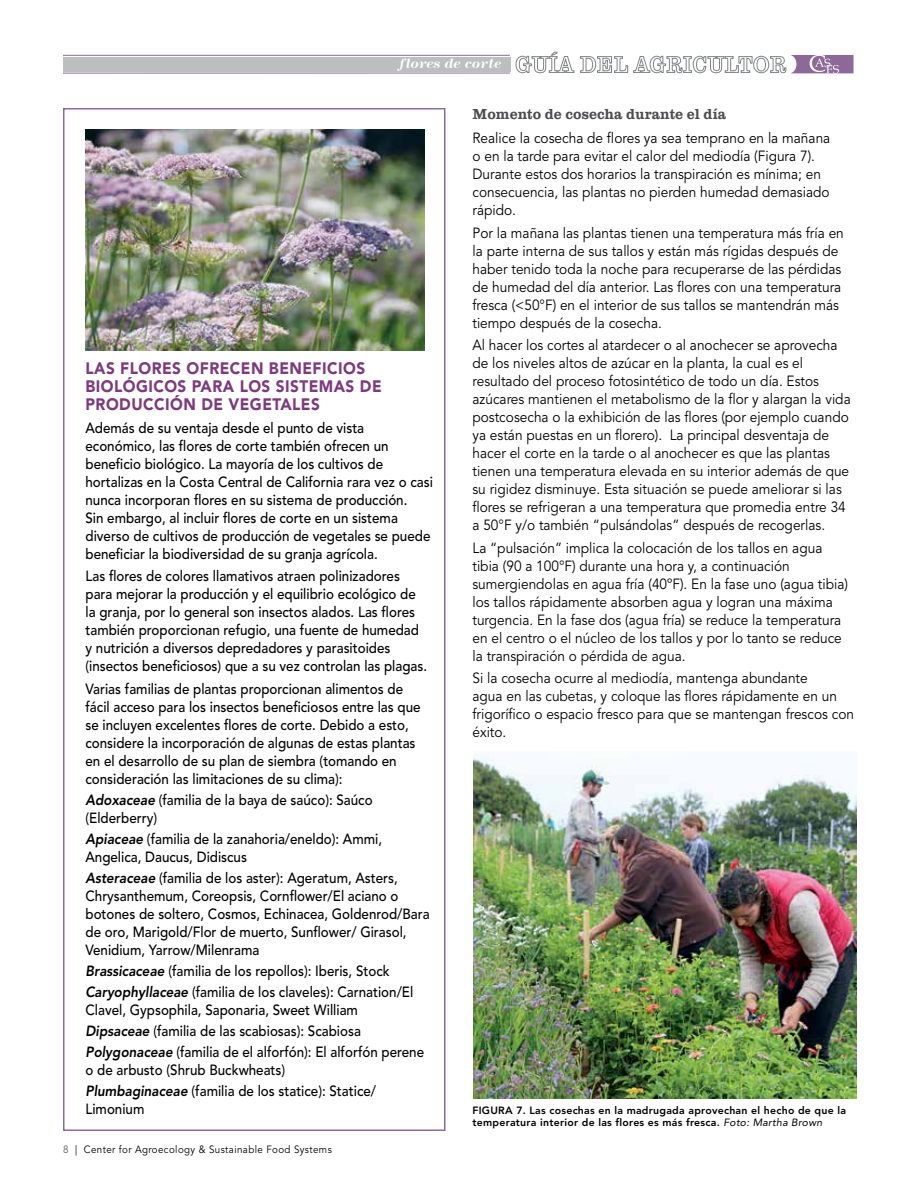
<style>
.page{position:relative;width:918px;height:1188px;background:#fff}
.page>*{position:absolute;margin:0;border:0;box-sizing:border-box;transform-origin:0 0}
.t1{font:900 16.5px/18px "Avenir LT Std";letter-spacing:.03em;color:#7d3b7d;scale:.93 1}
.t2{font:700 15px "Clarendon";color:#4d4d4f;scale:.95 1}
.t3{font:500 14.7px/18px "Avenir LT Std";color:#000;scale:.91 1}
.t4{font:14.7px/18px "Avenir LT Std";color:#000;scale:.93 1}
.t5{font:italic 700 13.65px "Modern 216";color:#fff}
.t6{font:800 10.5px/12px "Avenir LT Std";letter-spacing:.025em;color:#000}
.t7{font:10.5px "Avenir LT Std";letter-spacing:.04em;color:#000;scale:.93 1}
.s1{font-weight:800;font-style:italic}
.s2{font-weight:400;font-style:italic}
.s3{color:#58595b}
</style>
<div class="page">
<hr style="left:63px;top:55px;width:447px;height:1px;background:#8d6999">
<hr style="left:63px;top:73px;width:447px;height:1px;background:#8d6999">
<div style="left:63px;top:57px;width:447px;height:14px;background:#bcbec0"></div>
<svg style="left:515px;top:52px;width:339px;height:22px"></svg>
<div style="left:63px;top:108px;width:383px;height:1023px;border:2px solid #8d6a9a"></div>
<img style="left:86px;top:130px;width:339px;height:221px">
<img style="left:473px;top:755px;width:383px;height:343px">
<p class="t5" style="left:400px;top:56px;width:103px">flores de corte</p>
<p class="t2" style="left:472px;top:106px;width:269px">Momento de cosecha durante el día</p>
<p class="t4" style="left:472px;top:130px;width:386px">Realice la cosecha de flores ya sea temprano en la mañana o en la tarde para evitar el calor del mediodía (Figura 7).<br>Durante estos dos horarios la transpiración es mínima; en consecuencia, las plantas no pierden humedad demasiado rápido.</p>
<p class="t4" style="left:472px;top:224px;width:401px">Por la mañana las plantas tienen una temperatura más fría en la parte interna de sus tallos y están más rígidas después de haber tenido toda la noche para recuperarse de las pérdidas de humedad del día anterior. Las flores con una temperatura fresca (&lt;50°F) en el interior de sus tallos se mantendrán más tiempo después de la cosecha.</p>
<p class="t4" style="left:472px;top:337px;width:408px">Al hacer los cortes al atardecer o al anochecer se aprovecha de los niveles altos de azúcar en la planta, la cual es el resultado del proceso fotosintético de todo un día. Estos azúcares mantienen el metabolismo de la flor y alargan la vida postcosecha o la exhibición de las flores (por ejemplo cuando ya están puestas en un florero). La principal desventaja de hacer el corte en la tarde o al anochecer es que las plantas tienen una temperatura elevada en su interior además de que su rigidez disminuye. Esta situación se puede ameliorar si las flores se refrigeran a una temperatura que promedia entre 34 a 50°F y/o también “pulsándolas” después de recogerlas.</p>
<p class="t4" style="left:472px;top:539px;width:405px">La “pulsación” implica la colocación de los tallos en agua tibia (90 a 100°F) durante una hora y, a continuación sumergiendolas en agua fría (40ºF). En la fase uno (agua tibia) los tallos rápidamente absorben agua y logran una máxima turgencia. En la fase dos (agua fría) se reduce la temperatura en el centro o el núcleo de los tallos y por lo tanto se reduce la transpiración o pérdida de agua.</p>
<p class="t4" style="left:472px;top:669px;width:412px">Si la cosecha ocurre al mediodía, mantenga abundante<br>agua en las cubetas, y coloque las flores rápidamente en un frigorífico o espacio fresco para que se mantengan frescos con éxito.</p>
<p class="t1" style="left:86px;top:359px;width:320px">LAS FLORES OFRECEN BENEFICIOS<br>BIOLÓGICOS PARA LOS SISTEMAS DE<br>PRODUCCIÓN DE VEGETALES</p>
<p class="t3" style="left:86px;top:419px;width:383px">Además de su ventaja desde el punto de vista económico, las flores de corte también ofrecen un beneficio biológico. La mayoría de los cultivos de hortalizas en la Costa Central de California rara vez o casi nunca incorporan flores en su sistema de producción.<br>Sin embargo, al incluir flores de corte en un sistema diverso de cultivos de producción de vegetales se puede beneficiar la biodiversidad de su granja agrícola.</p>
<p class="t3" style="left:86px;top:568px;width:377px">Las flores de colores llamativos atraen polinizadores para mejorar la producción y el equilibrio ecológico de la granja, por lo general son insectos alados. Las flores también proporcionan refugio, una fuente de humedad y nutrición a diversos depredadores y parasitoides (insectos beneficiosos) que a su vez controlan las plagas.</p>
<p class="t3" style="left:86px;top:680px;width:370px">Varias familias de plantas proporcionan alimentos de fácil acceso para los insectos beneficiosos entre las que se incluyen excelentes flores de corte. Debido a esto, considere la incorporación de algunas de estas plantas en el desarrollo de su plan de siembra (tomando en consideración las limitaciones de su clima):</p>
<p class="t3" style="left:86px;top:791px;width:317px"><span class="s1">Adoxaceae</span> (familia de la baya de saúco): Saúco (Elderberry)</p>
<p class="t3" style="left:86px;top:830px;width:327px"><span class="s1">Apiaceae</span> (familia de la zanahoria/eneldo): Ammi,<br>Angelica, Daucus, Didiscus</p>
<p class="t3" style="left:86px;top:869px;width:380px"><span class="s1">Asteraceae</span> (familia de los aster): Ageratum, Asters, Chrysanthemum, Coreopsis, Cornflower/El aciano o botones de soltero, Cosmos, Echinacea, Goldenrod/Bara de oro, Marigold/Flor de muerto, Sunflower/ Girasol, Venidium, Yarrow/Milenrama</p>
<p class="t3" style="left:86px;top:960px;width:362px;line-height:21px"><span class="s1">Brassicaceae</span> (familia de los repollos): Iberis, Stock<br><span class="s1">Caryophyllaceae</span> (familia de los claveles): Carnation/El</p>
<p class="t3" style="left:86px;top:999px;width:374px;line-height:21px">Clavel, Gypsophila, Saponaria, Sweet William<br><span class="s1">Dipsaceae</span> (familia de las scabiosas): Scabiosa<br><span class="s1">Polygonaceae</span> (familia de el alforfón): El alforfón perene</p>
<p class="t3" style="left:86px;top:1059px;width:321px;line-height:21px">o de arbusto (Shrub Buckwheats)<br><span class="s1">Plumbaginaceae</span> (familia de los statice): Statice/</p>
<p class="t3" style="left:86px;top:1100px;width:66px">Limonium</p>
<p class="t6" style="left:472px;top:1104px;width:375px">FIGURA 7. Las cosechas en la madrugada aprovechan el hecho de que la temperatura interior de las flores es más fresca. <span class="s2">Foto: Martha Brown</span></p>
<p class="t7" style="left:63px;top:1144px;width:291px"><span class="s3">8</span> | Center for Agroecology &amp; Sustainable Food Systems</p>
</div>
